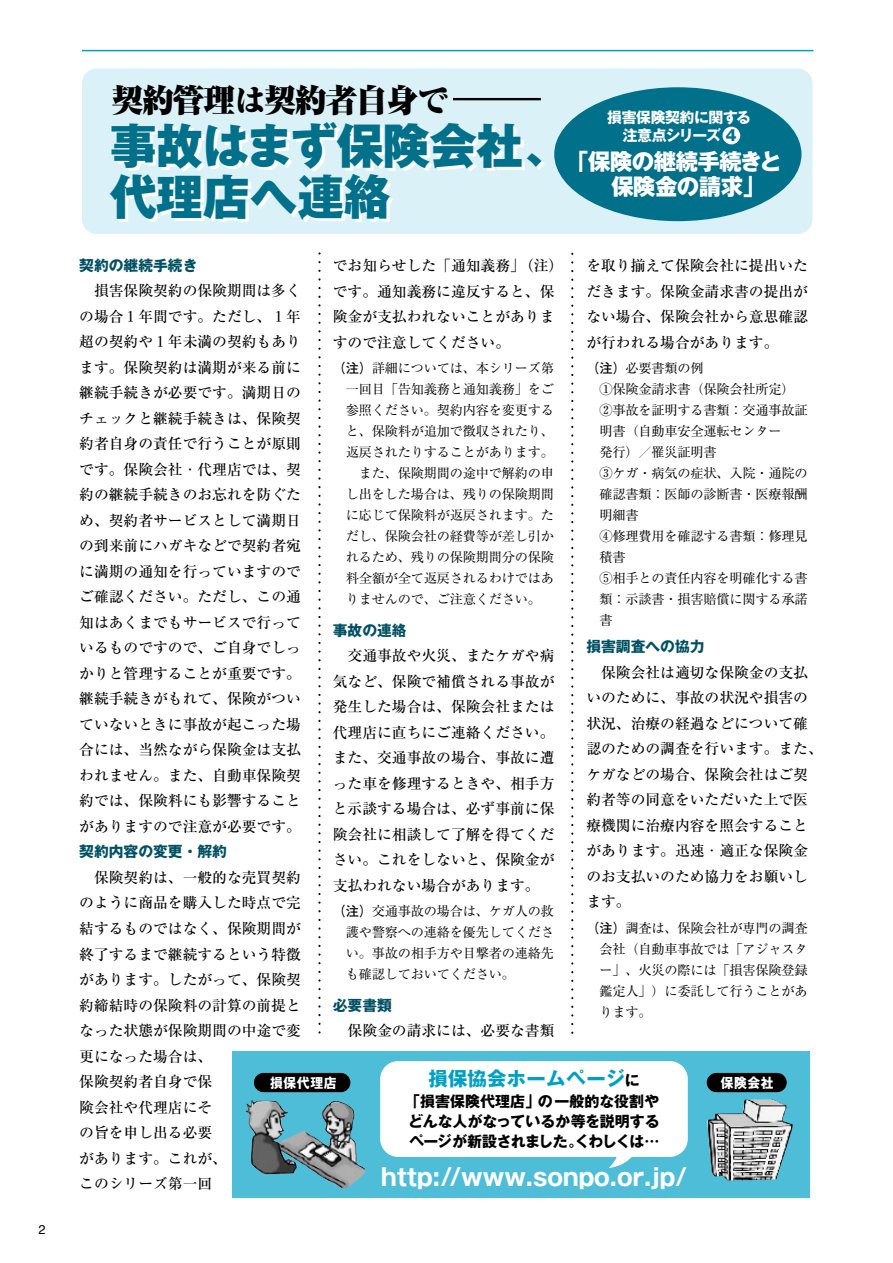
<style>
.page{position:relative;width:893px;height:1263px;background:#fff}
.page>*{position:absolute;margin:0;border:0;box-sizing:border-box;transform-origin:0 0}
.t1{font:48px/51px "Gothic MB101 hea";letter-spacing:-.01em;color:#00708b}
.t2{font:900 31.5px "Ryumin Pro";letter-spacing:-.03em;color:#000}
.t3{font:700 24px "Gothic MB101";color:#fff;scale:.95 1}
.t4{font:22.5px/25.5px "Gothic MB101 hea";letter-spacing:-.03em;color:#fff}
.t5{font:700 19.5px "Gothic MB101";letter-spacing:.01em;color:#00a0c6}
.t6{font:700 15px/20.2px "Gothic MB101";letter-spacing:-.01em;color:#000;text-align:justify}
.t7{font:500 14.85px/25.5px "Ryumin";color:#000;text-align:justify}
.t8{font:700 14.85px "Gothic MB101";color:#005063}
.t9{font:700 14.85px/17.9px "Gothic MB101";letter-spacing:-.03em;color:#fff;text-align:center}
.t10{font:700 13.5px "Gothic MB101";letter-spacing:.04em;color:#fff;scale:.95 1}
.t11{font:13.2px/21px "Ryumin";letter-spacing:-.015em;color:#000;text-align:justify}
.t12{font:12.75px "Helvetica";color:#000}
.s1{color:#00708b}
.s2{font-family:"Futo Go B101";font-weight:700}
.s3{font-size:15px;color:#000}
</style>
<div class="page">
<div style="left:232px;top:1051px;width:577px;height:147px;background:#4ebdd7"></div>
<div style="left:380px;top:1061px;width:308px;height:96px;background:#fff;border-radius:18px"></div>
<div style="left:82px;top:68px;width:730px;height:166px;background:#d9f1f7;border-radius:15px"></div>
<hr style="left:82px;top:50px;width:731px;height:1px;background:#00a0c6">
<svg style="left:571px;top:254px;width:2px;height:780px"></svg>
<svg style="left:318px;top:253px;width:3px;height:781px"></svg>
<div style="left:554px;top:87px;width:247px;height:134px;background:#00708b;border-radius:50%"></div>
<div style="left:722px;top:127px;width:18px;height:17px;background:#fff;border-radius:50%"></div>
<hr style="left:453px;top:98px;width:88px;height:2px;background:#000">
<img style="left:245px;top:1100px;width:121px;height:89px">
<img style="left:707px;top:1099px;width:86px;height:81px">
<div style="left:254px;top:1073px;width:96px;height:19px;background:#000;border-radius:10px"></div>
<div style="left:707px;top:1073px;width:80px;height:19px;background:#000;border-radius:10px"></div>
<svg style="left:609px;top:1157px;width:23px;height:11px"></svg>
<p class="t12" style="left:39px;top:1221px;width:9px">2</p>
<h2 class="t2" style="left:112px;top:75px;width:339px">契約管理は契約者自身で</h2>
<h1 class="t1" style="left:110px;top:115px;width:463px">事故はまず保険会社、代理店へ連絡</h1>
<p class="t9" style="left:607px;top:107px;width:145px">損害保険契約に関する注意点シリーズ <span class="s1">4</span></p>
<h3 class="t4" style="left:611px;top:146px;width:172px;text-indent:-45px">「保険の継続手続きと保険金の請求」</h3>
<p class="t8" style="left:79px;top:255px;width:120px">契約の継続手続き</p>
<p class="t7" style="left:79px;top:278px;width:223px;text-indent:15px">損害保険契約の保険期間は多くの場合１年間です。ただし、１年超の契約や１年未満の契約もあります。保険契約は満期が来る前に継続手続きが必要です。満期日のチェックと継続手続きは、保険契約者自身の責任で行うことが原則です。保険会社・代理店では、契約の継続手続きのお忘れを防ぐため、契約者サービスとして満期日の到来前にハガキなどで契約者宛に満期の通知を行っていますのでご確認ください。ただし、この通知はあくまでもサービスで行っているものですので、ご自身でしっかりと管理することが重要です。継続手続きがもれて、保険がついていないときに事故が起こった場合には、当然ながら保険金は支払われません。また、自動車保険契約では、保険料にも影響することがありますので注意が必要です。</p>
<p class="t8" style="left:79px;top:841px;width:149px">契約内容の変更・解約</p>
<p class="t7" style="left:79px;top:864px;width:223px;text-align:left;text-indent:15px">保険契約は、一般的な売買契約のように商品を購入した時点で完結するものではなく、保険期間が終了するまで継続するという特徴があります。したがって、保険契約締結時の保険料の計算の前提となった状態が保険期間の中途で変更になった場合は、<br>保険契約者自身で保<br>険会社や代理店にそ<br>の旨を申し出る必要<br>があります。これが、<br>このシリーズ第一回</p>
<p class="t7" style="left:333px;top:252px;width:232px;text-align:left">でお知らせした「通知義務」（注）です。通知義務に違反すると、保険金が支払われないことがありますので注意してください。</p>
<p class="t11" style="left:333px;top:357px;width:223px"><span class="s2">（注）</span>詳細については、本シリーズ第</p>
<p class="t11" style="left:346px;top:378px;width:210px">一回目「告知義務と通知義務」をご</p>
<p class="t11" style="left:346px;top:399px;width:210px">参照ください。契約内容を変更する</p>
<p class="t11" style="left:346px;top:420px;width:210px">と、保険料が追加で徴収されたり、</p>
<p class="t11" style="left:346px;top:441px;width:210px">返戻されたりすることがあります。</p>
<p class="t11" style="left:359px;top:462px;width:197px">また、保険期間の途中で解約の申</p>
<p class="t11" style="left:346px;top:483px;width:210px">し出をした場合は、残りの保険期間</p>
<p class="t11" style="left:346px;top:504px;width:210px">に応じて保険料が返戻されます。た</p>
<p class="t11" style="left:346px;top:525px;width:210px">だし、保険会社の経費等が差し引か</p>
<p class="t11" style="left:346px;top:546px;width:210px">れるため、残りの保険期間分の保険</p>
<p class="t11" style="left:346px;top:567px;width:210px">料全額が全て返戻されるわけではあ</p>
<p class="t11" style="left:346px;top:588px;width:197px">りませんので、ご注意ください。</p>
<p class="t8" style="left:333px;top:619px;width:75px">事故の連絡</p>
<p class="t7" style="left:333px;top:642px;width:223px;text-indent:15px">交通事故や火災、またケガや病気など、保険で補償される事故が発生した場合は、保険会社または代理店に直ちにご連絡ください。また、交通事故の場合、事故に遭った車を修理するときや、相手方と示談する場合は、必ず事前に保険会社に相談して了解を得てください。これをしないと、保険金が支払われない場合があります。</p>
<p class="t11" style="left:346px;top:900px;width:210px;text-indent:-13px"><span class="s2">（注）</span>交通事故の場合は、ケガ人の救護や警察への連絡を優先してください。事故の相手方や目撃者の連絡先も確認しておいてください。</p>
<p class="t8" style="left:333px;top:994px;width:61px">必要書類</p>
<p class="t7" style="left:348px;top:1017px;width:208px">保険金の請求には、必要な書類</p>
<p class="t7" style="left:586px;top:252px;width:223px">を取り揃えて保険会社に提出いただきます。保険金請求書の提出がない場合、保険会社から意思確認が行われる場合があります。</p>
<p class="t11" style="left:599px;top:357px;width:210px;text-align:left;text-indent:-13px"><span class="s2">（注）</span>必要書類の例<br>①保険金請求書（保険会社所定）<br>②事故を証明する書類：交通事故証明書（自動車安全運転センター<br>発行）／罹災証明書<br>③ケガ・病気の症状、入院・通院の確認書類：医師の診断書・医療報酬明細書<br>④修理費用を確認する書類：修理見積書<br>⑤相手との責任内容を明確化する書類：示談書・損害賠償に関する承諾書</p>
<p class="t8" style="left:586px;top:636px;width:120px">損害調査への協力</p>
<p class="t7" style="left:586px;top:659px;width:238px;text-align:left;text-indent:15px">保険会社は適切な保険金の支払いのために、事故の状況や損害の状況、治療の経過などについて確認のための調査を行います。また、ケガなどの場合、保険会社はご契約者等の同意をいただいた上で医療機関に治療内容を照会することがあります。迅速・適正な保険金のお支払いのため協力をお願いします。</p>
<p class="t11" style="left:599px;top:917px;width:210px;text-indent:-13px"><span class="s2">（注）</span>調査は、保険会社が専門の調査会社（自動車事故では「アジャスター」、火災の際には「損害保険登録鑑定人」）に委託して行うことがあります。</p>
<p class="t10" style="left:270px;top:1073px;width:71px">損保代理店</p>
<h3 class="t5" style="left:428px;top:1065px;width:213px">損保協会ホームページ<span class="s3">に</span></h3>
<p class="t10" style="left:721px;top:1073px;width:57px">保険会社</p>
<p class="t6" style="left:405px;top:1089px;width:256px">「損害保険代理店」の一般的な役割やどんな人がなっているか等を説明するページが新設されました。くわしくは…</p>
<h3 class="t3" style="left:381px;top:1159px;width:323px">http://www.sonpo.or.jp/</h3>
</div>
